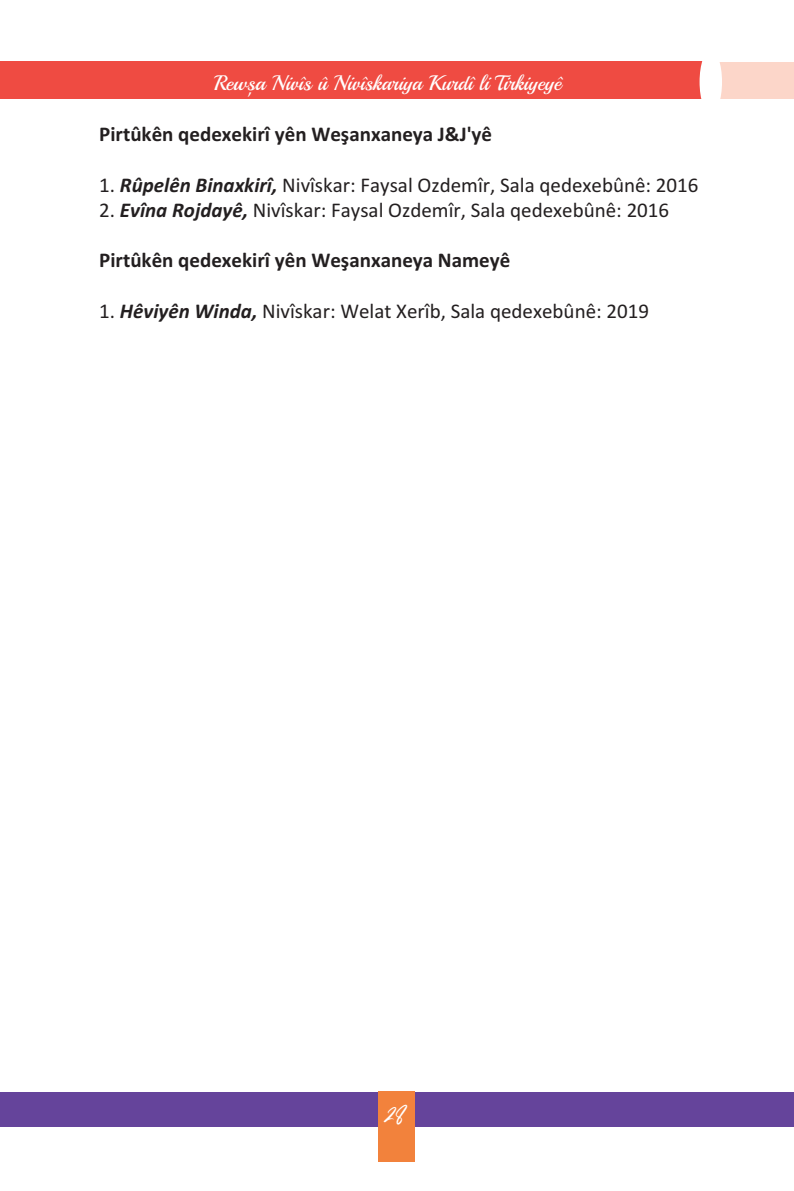
<style>
.page{position:relative;width:794px;height:1191px;background:#fff}
.page>*{position:absolute;margin:0;border:0;box-sizing:border-box;transform-origin:0 0}
.t1{font:36.75px "Marrylines";color:#fff}
.t2{font:21px "Calibri";color:#231f20}
.t3{font:700 21px "Calibri";color:#231f20}
.t4{font:21px "Playball";color:#fff}
.s1{font-weight:700;font-style:italic}
</style>
<div class="page">
<div style="left:0;top:1091px;width:794px;height:35px;background:#65449b"></div>
<div style="left:378px;top:1091px;width:37px;height:71px;background:#f2823c"></div>
<div style="left:0;top:62px;width:705px;height:37px;background:#ef4b42"></div>
<div style="left:707px;top:62px;width:87px;height:37px;background:#fcd6c9"></div>
<div style="left:699px;top:50px;width:23px;height:64px;background:#fff;border-radius:50%"></div>
<p class="t4" style="left:214px;top:70px;width:349px">Rew,sa Nivîs û Nivîskariya Kurdî li Tirkiyeyê</p>
<p class="t3" style="left:99px;top:122px;width:394px">Pirtûkên qedexekirî yên Weşanxaneya J&amp;J'yê</p>
<p class="t2" style="left:99px;top:172px;width:601px">1. <span class="s1">Rûpelên Binaxkirî,</span> Nivîskar: Faysal Ozdemîr, Sala qedexebûnê: 2016</p>
<p class="t2" style="left:99px;top:197px;width:571px">2. <span class="s1">Evîna Rojdayê,</span> Nivîskar: Faysal Ozdemîr, Sala qedexebûnê: 2016</p>
<p class="t3" style="left:99px;top:248px;width:412px">Pirtûkên qedexekirî yên Weşanxaneya Nameyê</p>
<p class="t2" style="left:99px;top:298px;width:551px">1. <span class="s1">Hêviyên Winda,</span> Nivîskar: Welat Xerîb, Sala qedexebûnê: 2019</p>
<h1 class="t1" style="left:386px;top:1086px;width:20px">28</h1>
</div>
